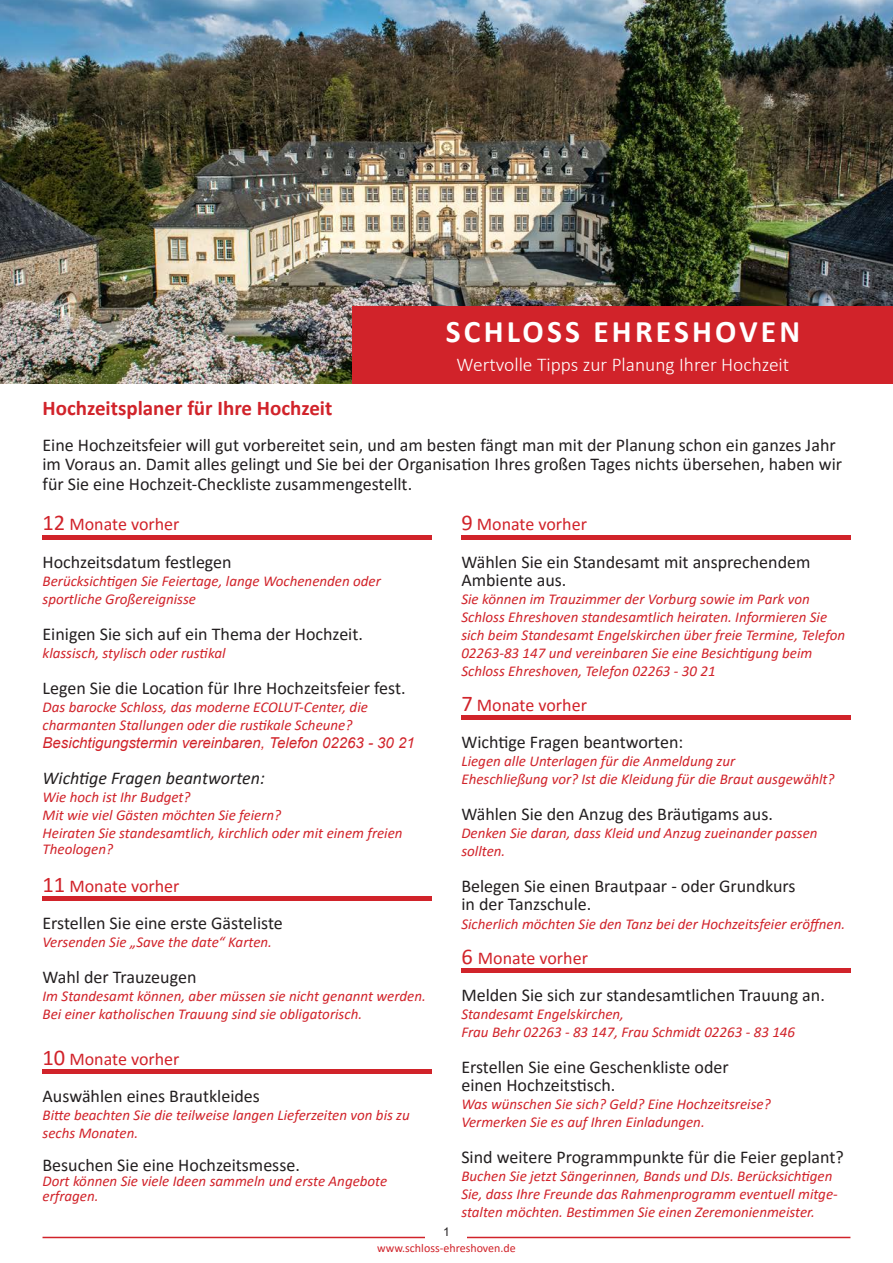
<style>
.page{position:relative;width:893px;height:1263px;background:#fff}
.page>*{position:absolute;margin:0;border:0;box-sizing:border-box;transform-origin:0 0}
.t1{font:700 31.5px "Calibri";letter-spacing:.1em;color:#fff}
.t2{font:700 21px "Calibri";color:#d1232a}
.t3{font:300 19.5px "Calibri";color:#fff}
.t4{font:18px/19.5px "Calibri";color:#231f20}
.t5{font:18px "Calibri";color:#d1232a}
.t6{font:italic 18px "Calibri";color:#231f20}
.t7{font:italic 15px/18px "Calibri";color:#d1232a}
.t8{font:12px "Calibri";color:#d1232a}
.t9{font:12px "Arial";color:#231f20}
.s1{font-size:22.5px}
.s2{font-family:"Arial"}
</style>
<div class="page">
<img style="left:0;top:0;width:893px;height:383px">
<div style="left:353px;top:306px;width:540px;height:77px;background:#d1232a"></div>
<hr style="left:43px;top:535px;width:389px;height:4px;background:#d1232a">
<hr style="left:43px;top:1237px;width:807px;height:1px;background:#d1232a">
<div style="left:426px;top:1225px;width:41px;height:29px;background:#fff"></div>
<div style="left:43px;top:896px;width:389px;height:5px;background:#d1232a"></div>
<div style="left:43px;top:1069px;width:389px;height:5px;background:#d1232a"></div>
<hr style="left:461px;top:535px;width:389px;height:4px;background:#d1232a">
<hr style="left:461px;top:716px;width:389px;height:4px;background:#d1232a">
<div style="left:461px;top:968px;width:389px;height:5px;background:#d1232a"></div>
<p class="t1" style="left:446px;top:310px;width:356px">SCHLOSS EHRESHOVEN</p>
<p class="t3" style="left:457px;top:352px;width:334px">Wertvolle Tipps zur Planung Ihrer Hochzeit</p>
<p class="t2" style="left:43px;top:393px;width:291px">Hochzeitsplaner für Ihre Hochzeit</p>
<p class="t4" style="left:43px;top:435px;width:801px">Eine Hochzeitsfeier will gut vorbereitet sein, und am besten fängt man mit der Planung schon ein ganzes Jahr im Voraus an. Damit alles gelingt und Sie bei der Organisation Ihres großen Tages nichts übersehen, haben wir für Sie eine Hochzeit-Checkliste zusammengestellt.</p>
<p class="t5" style="left:43px;top:512px;width:138px"><span class="s1">12</span> Monate vorher</p>
<p class="t4" style="left:43px;top:551px;width:191px">Hochzeitsdatum festlegen</p>
<p class="t7" style="left:43px;top:571px;width:340px">Berücksichtigen Sie Feiertage, lange Wochenenden oder sportliche Großereignisse</p>
<p class="t4" style="left:43px;top:623px;width:322px">Einigen Sie sich auf ein Thema der Hochzeit.</p>
<p class="t7" style="left:43px;top:643px;width:184px">klassisch, stylisch oder rustikal</p>
<p class="t4" style="left:43px;top:677px;width:365px">Legen Sie die Location für Ihre Hochzeitsfeier fest.</p>
<p class="t7" style="left:43px;top:697px;width:374px">Das barocke Schloss, das moderne ECOLUT-Center, die charmanten Stallungen oder die rustikale Scheune?<br><span class="s2">Besichtigungstermin vereinbaren, Telefon 02263 - 30 21</span></p>
<p class="t6" style="left:43px;top:765px;width:224px">Wichtige Fragen beantworten:</p>
<p class="t7" style="left:43px;top:787px;width:150px">Wie hoch ist Ihr Budget?</p>
<p class="t7" style="left:43px;top:805px;width:240px">Mit wie viel Gästen möchten Sie feiern?</p>
<p class="t7" style="left:43px;top:824px;width:362px;line-height:16.5px">Heiraten Sie standesamtlich, kirchlich oder mit einem freien<br>Theologen?</p>
<p class="t5" style="left:43px;top:873px;width:138px"><span class="s1">11</span> Monate vorher</p>
<p class="t4" style="left:43px;top:913px;width:242px">Erstellen Sie eine erste Gästeliste</p>
<p class="t7" style="left:43px;top:932px;width:231px">Versenden Sie „Save the date“ Karten.</p>
<p class="t4" style="left:43px;top:967px;width:155px">Wahl der Trauzeugen</p>
<p class="t7" style="left:43px;top:986px;width:385px">Im Standesamt können, aber müssen sie nicht genannt werden.</p>
<p class="t7" style="left:43px;top:1004px;width:321px">Bei einer katholischen Trauung sind sie obligatorisch.</p>
<p class="t5" style="left:43px;top:1046px;width:138px"><span class="s1">10</span> Monate vorher</p>
<p class="t4" style="left:43px;top:1086px;width:219px">Auswählen eines Brautkleides</p>
<p class="t7" style="left:43px;top:1105px;width:369px">Bitte beachten Sie die teilweise langen Lieferzeiten von bis zu sechs Monaten.</p>
<p class="t4" style="left:43px;top:1155px;width:259px">Besuchen Sie eine Hochzeitsmesse.</p>
<p class="t7" style="left:43px;top:1173px;width:346px;line-height:15px">Dort können Sie viele Ideen sammeln und erste Angebote erfragen.</p>
<p class="t5" style="left:461px;top:512px;width:127px"><span class="s1">9</span> Monate vorher</p>
<p class="t4" style="left:461px;top:552px;width:351px;line-height:18px">Wählen Sie ein Standesamt mit ansprechendem<br>Ambiente aus.</p>
<p class="t7" style="left:461px;top:589px;width:385px">Sie können im Trauzimmer der Vorburg sowie im Park von Schloss Ehreshoven standesamtlich heiraten. Informieren Sie sich beim Standesamt Engelskirchen über freie Termine, Telefon 02263-83 147 und vereinbaren Sie eine Besichtigung beim Schloss Ehreshoven, Telefon 02263 - 30 21</p>
<p class="t5" style="left:461px;top:692px;width:127px"><span class="s1">7</span> Monate vorher</p>
<p class="t4" style="left:461px;top:732px;width:223px">Wichtige Fragen beantworten:</p>
<p class="t7" style="left:461px;top:752px;width:375px">Liegen alle Unterlagen für die Anmeldung zur<br>Eheschließung vor? Ist die Kleidung für die Braut ausgewählt?</p>
<p class="t4" style="left:461px;top:804px;width:313px">Wählen Sie den Anzug des Bräutigams aus.</p>
<p class="t7" style="left:461px;top:824px;width:358px">Denken Sie daran, dass Kleid und Anzug zueinander passen sollten.</p>
<p class="t4" style="left:461px;top:876px;width:336px">Belegen Sie einen Brautpaar - oder Grundkurs</p>
<p class="t4" style="left:461px;top:894px;width:131px">in der Tanzschule.</p>
<p class="t7" style="left:461px;top:914px;width:385px">Sicherlich möchten Sie den Tanz bei der Hochzeitsfeier eröffnen.</p>
<p class="t5" style="left:461px;top:945px;width:128px"><span class="s1">6</span> Monate vorher</p>
<p class="t4" style="left:461px;top:985px;width:365px">Melden Sie sich zur standesamtlichen Trauung an.</p>
<p class="t7" style="left:461px;top:1004px;width:335px">Standesamt Engelskirchen,<br>Frau Behr 02263 - 83 147, Frau Schmidt 02263 - 83 146</p>
<p class="t4" style="left:461px;top:1058px;width:269px;line-height:18px">Erstellen Sie eine Geschenkliste oder einen Hochzeitstisch.</p>
<p class="t7" style="left:461px;top:1094px;width:311px">Was wünschen Sie sich? Geld? Eine Hochzeitsreise?</p>
<p class="t7" style="left:461px;top:1112px;width:245px">Vermerken Sie es auf Ihren Einladungen.</p>
<p class="t4" style="left:461px;top:1147px;width:384px">Sind weitere Programmpunkte für die Feier geplant?</p>
<p class="t7" style="left:461px;top:1166px;width:378px">Buchen Sie jetzt Sängerinnen, Bands und DJs. Berücksichtigen<br>Sie, dass Ihre Freunde das Rahmenprogramm eventuell mitge&shy;stalten möchten. Bestimmen Sie einen Zeremonienmeister.</p>
<p class="t9" style="left:443px;top:1223px;width:8px">1</p>
<p class="t8" style="left:377px;top:1240px;width:140px">www.schloss-ehreshoven.de</p>
</div>
